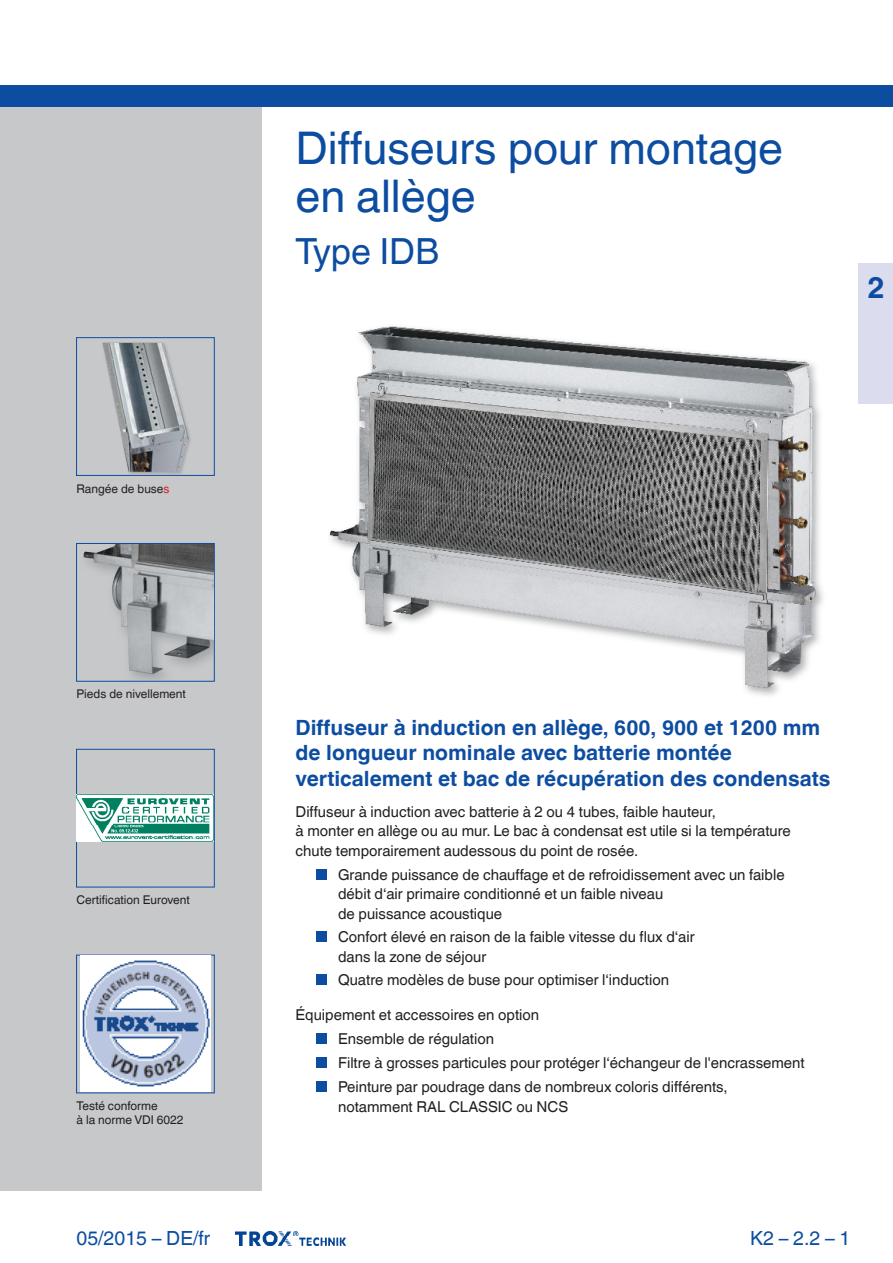
<style>
.page{position:relative;width:893px;height:1263px;background:#fff}
.page>*{position:absolute;margin:0;border:0;box-sizing:border-box;transform-origin:0 0}
.leaflet_head1{font:45px "TROX Helvetica";color:#0d4da1}
.Standard_oben_links{font:36px "TROX Helvetica";color:#0d4da1}
.Register-Tab-Ziffern{font:700 30px "TROX Helvetica";color:#0d4da1}
.leaflet_frontpage_de{font:700 21px/25.5px "TROX Helvetica";color:#0d4da1}
.country{font:19.5px "TROX Helvetica";color:#0d4da1}
.pagina_li-re{font:19.5px "TROX Helvetica";color:#0d4da1}
.leaflet_frontpage_de-2{font:15px "TROX Helvetica";color:#231f20}
.leaflet_frontpage_de-3{font:15px "TROX Helvetica";color:#231f20}
.leaflet_frontpage_pi{font:12px "TROX Helvetica";color:#231f20}
.s1{color:#d1232a}
.s2{font-style:inherit}
</style>
<div class="page">
<div style="left:0;top:106px;width:261px;height:1084px;background:#c7c8ca"></div>
<img style="left:236px;top:1231px;width:110px;height:14px">
<img style="left:329px;top:326px;width:494px;height:370px">
<div style="left:859px;top:264px;width:34px;height:140px;background:#dbddef"></div>
<div style="left:0;top:85px;width:893px;height:21px;background:#0d4da1"></div>
<div style="left:317px;top:869px;width:10px;height:10px;background:#0d4da1"></div>
<div style="left:317px;top:931px;width:10px;height:11px;background:#0d4da1"></div>
<div style="left:317px;top:974px;width:10px;height:11px;background:#0d4da1"></div>
<div style="left:317px;top:1033px;width:10px;height:10px;background:#0d4da1"></div>
<div style="left:317px;top:1057px;width:10px;height:10px;background:#0d4da1"></div>
<div style="left:317px;top:1081px;width:10px;height:10px;background:#0d4da1"></div>
<div style="left:76px;top:543px;width:139px;height:139px;border:1px solid #0d4da1"></div>
<img style="left:77px;top:544px;width:137px;height:136px">
<div style="left:76px;top:749px;width:139px;height:138px;border:1px solid #0d4da1"></div>
<img style="left:77px;top:795px;width:137px;height:47px">
<div style="left:76px;top:955px;width:139px;height:138px;border:1px solid #0d4da1"></div>
<img style="left:80px;top:955px;width:130px;height:137px">
<div style="left:76px;top:337px;width:139px;height:139px;border:1px solid #0d4da1"></div>
<img style="left:98px;top:338px;width:95px;height:137px">
<p class="leaflet_frontpage_pi" style="left:77px;top:481px;width:95px">Rangée de buse<span class="s1">s</span></p>
<p class="leaflet_frontpage_pi" style="left:77px;top:687px;width:111px">Pieds de nivellement</p>
<p class="leaflet_frontpage_pi" style="left:77px;top:893px;width:115px">Certification Eurovent</p>
<p class="leaflet_frontpage_pi" style="left:77px;top:1099px;width:83px">Testé conforme</p>
<p class="leaflet_frontpage_pi" style="left:77px;top:1113px;width:109px">à la norme VDI 6022</p>
<p class="country" style="left:77px;top:1227px;width:135px">05/2015 – DE/fr</p>
<p class="leaflet_head1" style="left:296px;top:122px;width:489px">Diffuseurs pour montage</p>
<p class="leaflet_head1" style="left:296px;top:170px;width:182px">en allège</p>
<p class="Standard_oben_links" style="left:296px;top:231px;width:145px">Type IDB</p>
<p class="Register-Tab-Ziffern" style="left:867px;top:270px;width:19px">2</p>
<p class="leaflet_frontpage_de" style="left:296px;top:715px;width:526px">Diffuseur à induction en allège, 600, 900 et 1200 mm</p>
<p class="leaflet_frontpage_de" style="left:296px;top:740px;width:536px">de longueur nominale avec batterie montée verticalement et bac de récupération des condensats</p>
<p class="leaflet_frontpage_de-2" style="left:296px;top:803px;width:422px">Diffuseur à induction avec batterie à 2 ou 4 tubes, faible hauteur,</p>
<p class="leaflet_frontpage_de-2" style="left:296px;top:822px;width:497px">à monter en allège ou au mur. Le bac à condensat est utile si la température</p>
<p class="leaflet_frontpage_de-2" style="left:296px;top:842px;width:344px">chute temporairement audessous du point de rosée.</p>
<p class="leaflet_frontpage_de-2" style="left:338px;top:866px;width:448px">Grande puissance de chauffage et de refroidissement avec un faible</p>
<p class="leaflet_frontpage_de-2" style="left:338px;top:885px;width:327px">débit d‘air primaire conditionné et un faible niveau</p>
<p class="leaflet_frontpage_de-2" style="left:338px;top:905px;width:166px">de puissance acoustique</p>
<p class="leaflet_frontpage_de-2" style="left:338px;top:928px;width:358px">Confort élevé en raison de la faible vitesse du flux d‘air</p>
<p class="leaflet_frontpage_de-2" style="left:338px;top:948px;width:150px">dans la zone de séjour</p>
<p class="leaflet_frontpage_de-2" style="left:338px;top:971px;width:332px">Quatre modèles de buse pour optimiser l‘induction</p>
<p class="leaflet_frontpage_de-2" style="left:296px;top:1006px;width:245px">Équipement et accessoires en option</p>
<p class="leaflet_frontpage_de-2" style="left:338px;top:1030px;width:158px">Ensemble de régulation</p>
<p class="leaflet_frontpage_de-3" style="left:338px;top:1054px;width:468px"><span class="s2">Filtre à</span> grosses particules <span class="s2">pour protéger l‘échangeur</span> de l'encrassement</p>
<p class="leaflet_frontpage_de-2" style="left:338px;top:1078px;width:391px">Peinture par poudrage dans de nombreux coloris différents,</p>
<p class="leaflet_frontpage_de-2" style="left:338px;top:1097px;width:232px">notamment RAL CLASSIC ou NCS</p>
<p class="pagina_li-re" style="left:750px;top:1227px;width:102px">K2 – 2.2 – 1</p>
</div>
